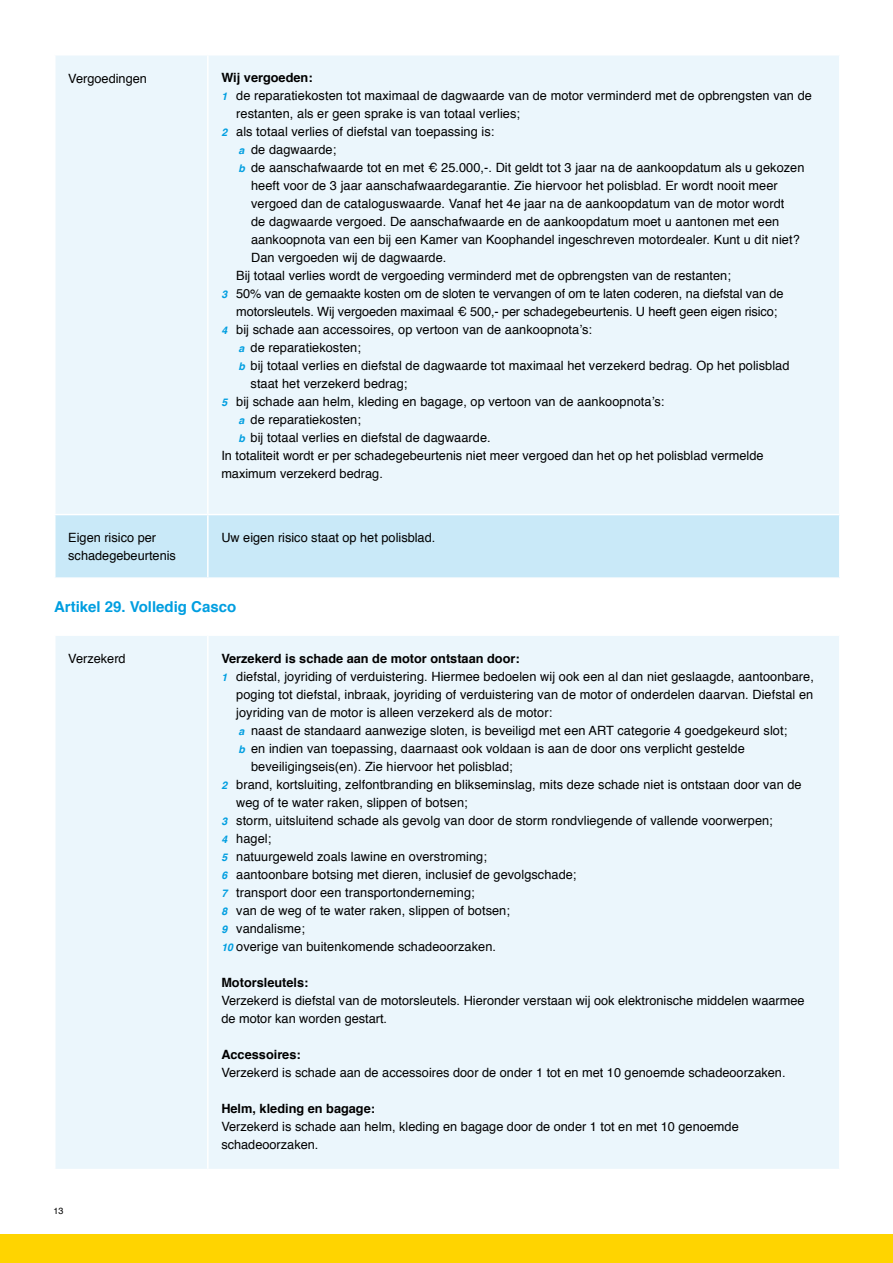
<style>
.page{position:relative;width:893px;height:1263px;background:#fff}
.page>*{position:absolute;margin:0;border:0;box-sizing:border-box;transform-origin:0 0}
.t1{font:700 15px "Helvetica";color:#009ee0}
.t2{font:12.75px/18px "Helvetica";letter-spacing:.005em;color:#000}
.t3{font:700 12.75px "Helvetica";color:#000}
.t4{font:9px "Helvetica";color:#000}
.s1{font-weight:700;font-style:italic;font-size:10.5px;color:#009ee0}
</style>
<div class="page">
<div style="left:0;top:1234px;width:893px;height:29px;background:#ffd400"></div>
<div style="left:56px;top:56px;width:783px;height:458px;background:#ebf6fc"></div>
<div style="left:56px;top:515px;width:783px;height:62px;background:#c9e9f8"></div>
<hr style="left:207px;top:56px;width:2px;height:458px;background:#fff">
<hr style="left:207px;top:515px;width:2px;height:62px;background:#fff">
<div style="left:56px;top:636px;width:783px;height:533px;background:#ebf6fc"></div>
<hr style="left:207px;top:636px;width:2px;height:533px;background:#fff">
<p class="t2" style="left:68px;top:69px;width:80px">Vergoedingen</p>
<p class="t3" style="left:221px;top:68px;width:93px">Wij vergoeden:</p>
<p class="t2" style="left:221px;top:87px;width:592px"><span class="s1">1</span> de reparatiekosten tot maximaal de dagwaarde van de motor verminderd met de opbrengsten van de</p>
<p class="t2" style="left:236px;top:105px;width:285px">restanten, als er geen sprake is van totaal verlies;</p>
<p class="t2" style="left:221px;top:123px;width:275px"><span class="s1">2</span> als totaal verlies of diefstal van toepassing is:</p>
<p class="t2" style="left:238px;top:141px;width:99px"><span class="s1">a</span> de dagwaarde;</p>
<p class="t2" style="left:238px;top:159px;width:568px"><span class="s1">b</span> de aanschafwaarde tot en met € 25.000,-. Dit geldt tot 3 jaar na de aankoopdatum als u gekozen</p>
<p class="t2" style="left:251px;top:177px;width:528px">heeft voor de 3 jaar aanschafwaardegarantie. Zie hiervoor het polisblad. Er wordt nooit meer</p>
<p class="t2" style="left:251px;top:195px;width:535px">vergoed dan de cataloguswaarde. Vanaf het 4e jaar na de aankoopdatum van de motor wordt</p>
<p class="t2" style="left:251px;top:213px;width:530px">de dagwaarde vergoed. De aanschafwaarde en de aankoopdatum moet u aantonen met een</p>
<p class="t2" style="left:251px;top:231px;width:550px">aankoopnota van een bij een Kamer van Koophandel ingeschreven motordealer. Kunt u dit niet?</p>
<p class="t2" style="left:251px;top:249px;width:197px">Dan vergoeden wij de dagwaarde.</p>
<p class="t2" style="left:236px;top:267px;width:496px">Bij totaal verlies wordt de vergoeding verminderd met de opbrengsten van de restanten;</p>
<p class="t2" style="left:221px;top:285px;width:564px"><span class="s1">3</span> 50% van de gemaakte kosten om de sloten te vervangen of om te laten coderen, na diefstal van de</p>
<p class="t2" style="left:236px;top:303px;width:543px">motorsleutels. Wij vergoeden maximaal € 500,- per schadegebeurtenis. U heeft geen eigen risico;</p>
<p class="t2" style="left:221px;top:321px;width:372px"><span class="s1">4</span> bij schade aan accessoires, op vertoon van de aankoopnota’s:</p>
<p class="t2" style="left:238px;top:339px;width:124px"><span class="s1">a</span> de reparatiekosten;</p>
<p class="t2" style="left:238px;top:357px;width:553px"><span class="s1">b</span> bij totaal verlies en diefstal de dagwaarde tot maximaal het verzekerd bedrag. Op het polisblad</p>
<p class="t2" style="left:251px;top:375px;width:158px">staat het verzekerd bedrag;</p>
<p class="t2" style="left:221px;top:393px;width:445px"><span class="s1">5</span> bij schade aan helm, kleding en bagage, op vertoon van de aankoopnota’s:</p>
<p class="t2" style="left:238px;top:411px;width:124px"><span class="s1">a</span> de reparatiekosten;</p>
<p class="t2" style="left:238px;top:429px;width:254px"><span class="s1">b</span> bij totaal verlies en diefstal de dagwaarde.</p>
<p class="t2" style="left:221px;top:447px;width:544px">In totaliteit wordt er per schadegebeurtenis niet meer vergoed dan het op het polisblad vermelde</p>
<p class="t2" style="left:221px;top:465px;width:163px">maximum verzekerd bedrag.</p>
<p class="t2" style="left:68px;top:529px;width:109px">Eigen risico per schadegebeurtenis</p>
<p class="t2" style="left:221px;top:529px;width:216px">Uw eigen risico staat op het polisblad.</p>
<p class="t1" style="left:54px;top:594px;width:184px">Artikel 29. Volledig Casco</p>
<p class="t2" style="left:68px;top:650px;width:59px">Verzekerd</p>
<p class="t3" style="left:221px;top:648px;width:300px">Verzekerd is schade aan de motor ontstaan door:</p>
<p class="t2" style="left:221px;top:668px;width:594px"><span class="s1">1</span> diefstal, joyriding of verduistering. Hiermee bedoelen wij ook een al dan niet geslaagde, aantoonbare,</p>
<p class="t2" style="left:236px;top:686px;width:579px">poging tot diefstal, inbraak, joyriding of verduistering van de motor of onderdelen daarvan. Diefstal en</p>
<p class="t2" style="left:236px;top:704px;width:317px">joyriding van de motor is alleen verzekerd als de motor:</p>
<p class="t2" style="left:238px;top:722px;width:550px"><span class="s1">a</span> naast de standaard aanwezige sloten, is beveiligd met een ART categorie 4 goedgekeurd slot;</p>
<p class="t2" style="left:238px;top:740px;width:508px"><span class="s1">b</span> en indien van toepassing, daarnaast ook voldaan is aan de door ons verplicht gestelde</p>
<p class="t2" style="left:251px;top:758px;width:263px">beveiligingseis(en). Zie hiervoor het polisblad;</p>
<p class="t2" style="left:221px;top:776px;width:582px"><span class="s1">2</span> brand, kortsluiting, zelfontbranding en blikseminslag, mits deze schade niet is ontstaan door van de</p>
<p class="t2" style="left:236px;top:794px;width:233px">weg of te water raken, slippen of botsen;</p>
<p class="t2" style="left:221px;top:812px;width:553px"><span class="s1">3</span> storm, uitsluitend schade als gevolg van door de storm rondvliegende of vallende voorwerpen;</p>
<p class="t2" style="left:221px;top:830px;width:51px"><span class="s1">4</span> hagel;</p>
<p class="t2" style="left:221px;top:848px;width:267px"><span class="s1">5</span> natuurgeweld zoals lawine en overstroming;</p>
<p class="t2" style="left:221px;top:866px;width:357px"><span class="s1">6</span> aantoonbare botsing met dieren, inclusief de gevolgschade;</p>
<p class="t2" style="left:221px;top:884px;width:255px"><span class="s1">7</span> transport door een transportonderneming;</p>
<p class="t2" style="left:221px;top:902px;width:290px"><span class="s1">8</span> van de weg of te water raken, slippen of botsen;</p>
<p class="t2" style="left:221px;top:920px;width:85px"><span class="s1">9</span> vandalisme;</p>
<p class="t2" style="left:221px;top:938px;width:276px"><span class="s1">10</span> overige van buitenkomende schadeoorzaken.</p>
<p class="t3" style="left:221px;top:972px;width:89px">Motorsleutels:</p>
<p class="t2" style="left:221px;top:992px;width:585px">Verzekerd is diefstal van de motorsleutels. Hieronder verstaan wij ook elektronische middelen waarmee de motor kan worden gestart.</p>
<p class="t3" style="left:221px;top:1044px;width:81px">Accessoires:</p>
<p class="t2" style="left:221px;top:1064px;width:566px">Verzekerd is schade aan de accessoires door de onder 1 tot en met 10 genoemde schadeoorzaken.</p>
<p class="t3" style="left:221px;top:1098px;width:155px">Helm, kleding en bagage:</p>
<p class="t2" style="left:221px;top:1118px;width:519px">Verzekerd is schade aan helm, kleding en bagage door de onder 1 tot en met 10 genoemde schadeoorzaken.</p>
<p class="t4" style="left:54px;top:1204px;width:11px">13</p>
</div>
